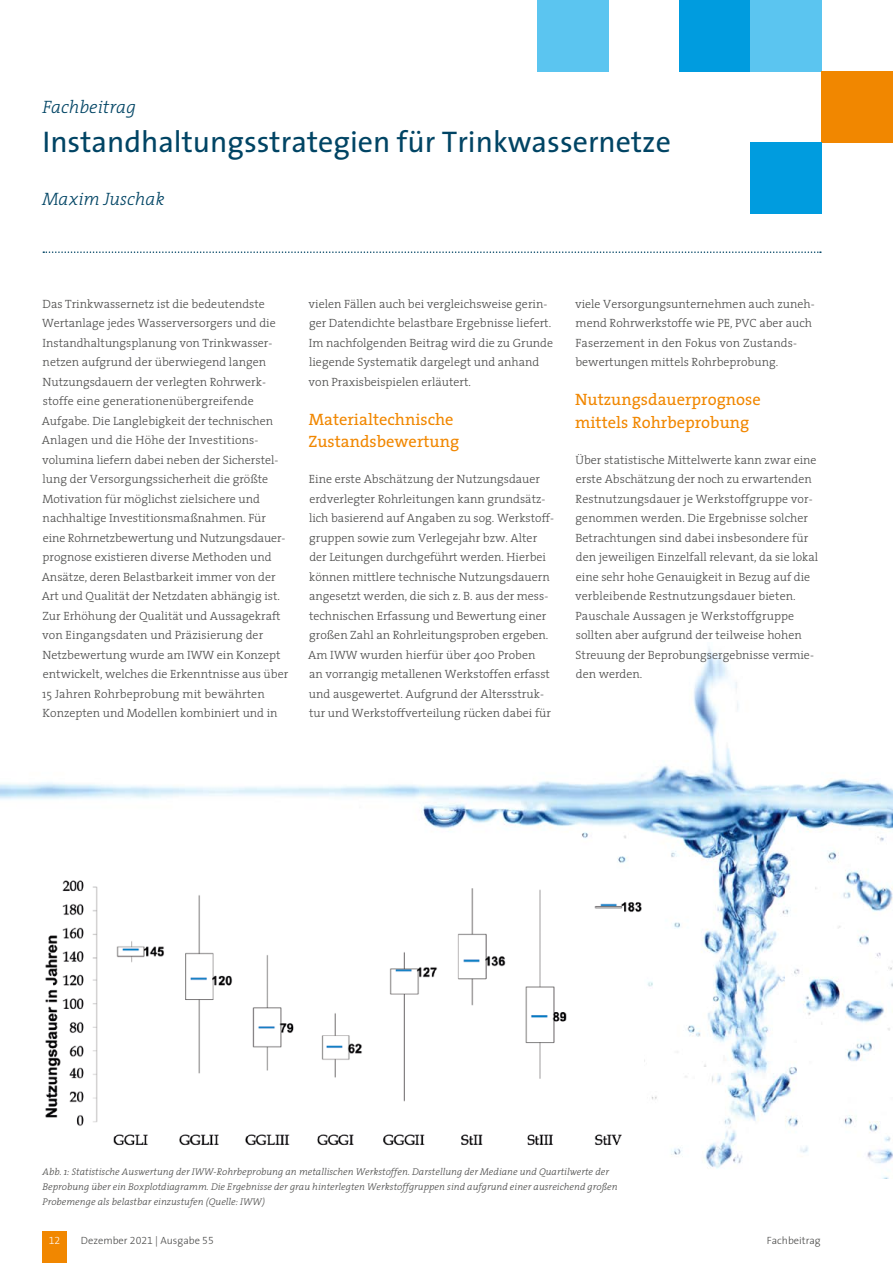
<style>
.page{position:relative;width:893px;height:1263px;background:#fff}
.page>*{position:absolute;margin:0;border:0;box-sizing:border-box;transform-origin:0 0}
.Headline_FB{font:30px "The Sans 5";color:#004464}
.Autoren_FB{font:italic 300 18px "The Serif 3";color:#004464}
.Subhead_FB{font:italic 300 18px "The Serif 3";color:#004464}
.Fliesstext{font:16.5px "The Serif 5";color:#f18700}
.Fliesstext-2{font:300 12px/19.5px "The Serif 3";color:#494948}
.Fliesstext-3{font:300 10.5px "The Sans 3";color:#494948}
.t1{font:10.5px "The Sans 3 Light Expert";color:#fff}
.Bildunterschrift{font:italic 300 9.75px/15px "The Serif 3";color:#494948}
.s1{font-family:"The Sans 3 Light Expert";font-weight:400}
</style>
<div class="page">
<div style="left:43px;top:1231px;width:24px;height:32px;background:#f18700"></div>
<img style="left:0;top:646px;width:893px;height:533px">
<div style="left:679px;top:0;width:72px;height:71px;background:#009cdf"></div>
<div style="left:751px;top:0;width:71px;height:71px;background:#5bc5f0"></div>
<div style="left:537px;top:0;width:71px;height:71px;background:#5bc5f0"></div>
<div style="left:822px;top:71px;width:71px;height:71px;background:#f18700"></div>
<div style="left:751px;top:142px;width:71px;height:72px;background:#009cdf"></div>
<svg style="left:43px;top:251px;width:778px;height:2px"></svg>
<img style="left:43px;top:878px;width:600px;height:268px">
<p class="Subhead_FB" style="left:43px;top:92px;width:95px">Fachbeitrag</p>
<p class="Headline_FB" style="left:43px;top:116px;width:630px">Instandhaltungsstrategien für Trinkwassernetze</p>
<p class="Autoren_FB" style="left:43px;top:184px;width:124px">Maxim Juschak</p>
<p class="Fliesstext-2" style="left:42px;top:293px;width:248px">Das Trinkwassernetz ist die bedeutendste Wertanlage jedes Wasserversorgers und die Instandhaltungsplanung von Trinkwasser&shy;netzen aufgrund der überwiegend langen Nutzungsdauern der verlegten Rohrwerk&shy;stoffe eine generationenübergreifende Aufgabe. Die Langlebigkeit der technischen Anlagen und die Höhe der Investitions&shy;volumina liefern dabei neben der Sicherstel&shy;lung der Versorgungssicherheit die größte Motivation für möglichst zielsichere und nachhaltige Investitionsmaßnahmen. Für eine Rohrnetzbewertung und Nutzungsdauer&shy;prognose existieren diverse Methoden und Ansätze, deren Belastbarkeit immer von der Art und Qualität der Netzdaten abhängig ist.<br>Zur Erhöhung der Qualität und Aussagekraft von Eingangsdaten und Präzisierung der Netzbewertung wurde am IWW ein Konzept entwickelt, welches die Erkenntnisse aus über 15 Jahren Rohrbeprobung mit bewährten Konzepten und Modellen kombiniert und in</p>
<p class="Fliesstext-2" style="left:309px;top:293px;width:246px">vielen Fällen auch bei vergleichsweise gerin&shy;ger Datendichte belastbare Ergebnisse liefert.<br>Im nachfolgenden Beitrag wird die zu Grunde liegende Systematik dargelegt und anhand von Praxisbeispielen erläutert.</p>
<p class="Fliesstext" style="left:309px;top:405px;width:146px">Materialtechnische</p>
<p class="Fliesstext" style="left:308px;top:428px;width:152px">Zustandsbewertung</p>
<p class="Fliesstext-2" style="left:308px;top:469px;width:247px">Eine erste Abschätzung der Nutzungsdauer erdverlegter Rohrleitungen kann grundsätz&shy;lich basierend auf Angaben zu sog. Werkstoff&shy;gruppen sowie zum Verlegejahr bzw. Alter der Leitungen durchgeführt werden. Hierbei können mittlere technische Nutzungsdauern angesetzt werden, die sich z. B. aus der mess&shy;technischen Erfassung und Bewertung einer großen Zahl an Rohrleitungsproben ergeben.<br>Am IWW wurden hierfür über 400 Proben<br>an vorrangig metallenen Werkstoffen erfasst und ausgewertet. Aufgrund der Altersstruk&shy;tur und Werkstoffverteilung rücken dabei für</p>
<p class="Fliesstext-2" style="left:575px;top:293px;width:241px">viele Versorgungsunternehmen auch zuneh&shy;mend Rohrwerkstoffe wie PE, PVC aber auch Faserzement in den Fokus von Zustands&shy;bewertungen mittels Rohrbeprobung.</p>
<p class="Fliesstext" style="left:575px;top:386px;width:187px">Nutzungsdauerprognose</p>
<p class="Fliesstext" style="left:575px;top:408px;width:176px">mittels Rohrbeprobung</p>
<p class="Fliesstext-2" style="left:575px;top:449px;width:245px">Über statistische Mittelwerte kann zwar eine erste Abschätzung der noch zu erwartenden Restnutzungsdauer je Werkstoffgruppe vor&shy;genommen werden. Die Ergebnisse solcher Betrachtungen sind dabei insbesondere für den jeweiligen Einzelfall relevant, da sie lokal eine sehr hohe Genauigkeit in Bezug auf die verbleibende Restnutzungsdauer bieten.<br>Pauschale Aussagen je Werkstoffgruppe sollten aber aufgrund der teilweise hohen Streuung der Beprobungsergebnisse vermie&shy;den werden.</p>
<p class="Bildunterschrift" style="left:43px;top:1163px;width:577px">Abb. 1: Statistische Auswertung der IWW-Rohrbeprobung an metallischen Werkstoffen. Darstellung der Mediane und Quartilwerte der<br>Beprobung über ein Boxplotdiagramm. Die Ergebnisse der grau hinterlegten Werkstoffgruppen sind aufgrund einer ausreichend großen<br>Probemenge als belastbar einzustufen (Quelle: IWW)</p>
<p class="t1" style="left:49px;top:1231px;width:13px">12</p>
<p class="Fliesstext-3" style="left:81px;top:1231px;width:134px">Dezember <span class="s1">2021</span> | Ausgabe <span class="s1">55</span></p>
<p class="Fliesstext-3" style="left:767px;top:1231px;width:55px">Fachbeitrag</p>
</div>
